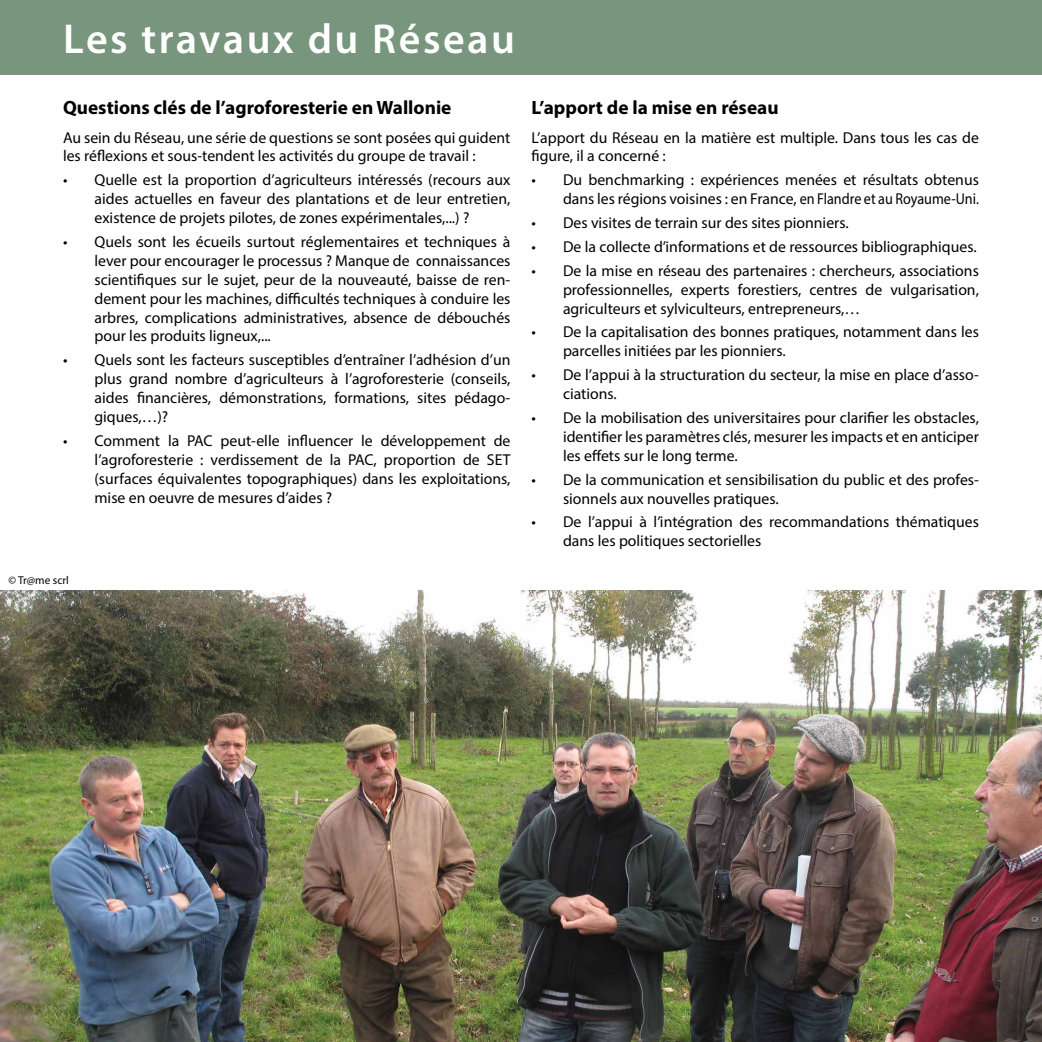
<style>
.page{position:relative;width:1042px;height:1042px;background:#fff}
.page>*{position:absolute;margin:0;border:0;box-sizing:border-box;transform-origin:0 0}
.t1{font:600 42px "Myriad Pro";letter-spacing:.06em;color:#fff}
.t2{font:700 19.25px "Myriad Pro";color:#000}
.t3{font:15.75px/18.9px "Myriad Pro";color:#000}
.t4{font:11.38px "Myriad Pro";color:#000}
</style>
<div class="page">
<div style="left:0;top:0;width:1042px;height:74px;background:#77967d"></div>
<img style="left:0;top:590px;width:1042px;height:452px">
<h1 class="t1" style="left:63px;top:12px;width:453px">Les travaux du Réseau</h1>
<p class="t2" style="left:63px;top:95px;width:390px">Questions clés de l’agroforesterie en Wallonie</p>
<p class="t3" style="left:63px;top:127px;width:449px">Au sein du Réseau, une série de questions se sont posées qui guident les réflexions et sous-tendent les activités du groupe de travail :</p>
<p class="t3" style="left:94px;top:170px;width:417px;text-align:justify;text-indent:-32px">• Quelle est la proportion d’agriculteurs intéressés (recours aux aides actuelles en faveur des plantations et de leur entretien, existence de projets pilotes, de zones expérimentales,...) ?</p>
<p class="t3" style="left:94px;top:232px;width:417px;text-align:justify;text-indent:-32px">• Quels sont les écueils surtout réglementaires et techniques à lever pour encourager le processus ? Manque de connaissances scientifiques sur le sujet, peur de la nouveauté, baisse de ren&shy;dement pour les machines, difficultés techniques à conduire les arbres, complications administratives, absence de débouchés pour les produits ligneux,...</p>
<p class="t3" style="left:94px;top:350px;width:417px;text-align:justify;text-indent:-32px">• Quels sont les facteurs susceptibles d’entraîner l’adhésion d’un plus grand nombre d’agriculteurs à l’agroforesterie (conseils, aides financières, démonstrations, formations, sites pédago&shy;giques,…)?</p>
<p class="t3" style="left:94px;top:431px;width:417px;text-align:justify;text-indent:-32px">• Comment la PAC peut-elle influencer le développement de l’agroforesterie : verdissement de la PAC, proportion de SET (surfaces équivalentes topographiques) dans les exploitations, mise en oeuvre de mesures d’aides ?</p>
<p class="t4" style="left:8px;top:573px;width:62px">© Tr@me scrl</p>
<p class="t2" style="left:531px;top:95px;width:249px">L’apport de la mise en réseau</p>
<p class="t3" style="left:531px;top:127px;width:449px">L’apport du Réseau en la matière est multiple. Dans tous les cas de figure, il a concerné :</p>
<p class="t3" style="left:531px;top:170px;width:449px;text-align:right">• Du benchmarking : expériences menées et résultats obtenus dans les régions voisines : en France, en Flandre et au Royaume-Uni.</p>
<p class="t3" style="left:531px;top:213px;width:319px">• Des visites de terrain sur des sites pionniers.</p>
<p class="t3" style="left:531px;top:237px;width:447px">• De la collecte d’informations et de ressources bibliographiques.</p>
<p class="t3" style="left:563px;top:261px;width:417px;text-align:justify;text-indent:-32px">• De la mise en réseau des partenaires : chercheurs, associations professionnelles, experts forestiers, centres de vulgarisation, agriculteurs et sylviculteurs, entrepreneurs,…</p>
<p class="t3" style="left:563px;top:322px;width:417px;text-indent:-32px">• De la capitalisation des bonnes pratiques, notamment dans les parcelles initiées par les pionniers.</p>
<p class="t3" style="left:563px;top:365px;width:417px;text-indent:-32px">• De l’appui à la structuration du secteur, la mise en place d’asso&shy;ciations.</p>
<p class="t3" style="left:563px;top:408px;width:417px;text-align:justify;text-indent:-32px">• De la mobilisation des universitaires pour clarifier les obstacles, identifier les paramètres clés, mesurer les impacts et en anticiper les effets sur le long terme.</p>
<p class="t3" style="left:563px;top:470px;width:417px;text-indent:-32px">• De la communication et sensibilisation du public et des profes&shy;sionnels aux nouvelles pratiques.</p>
<p class="t3" style="left:563px;top:512px;width:417px;text-indent:-32px">• De l’appui à l’intégration des recommandations thématiques dans les politiques sectorielles</p>
</div>
